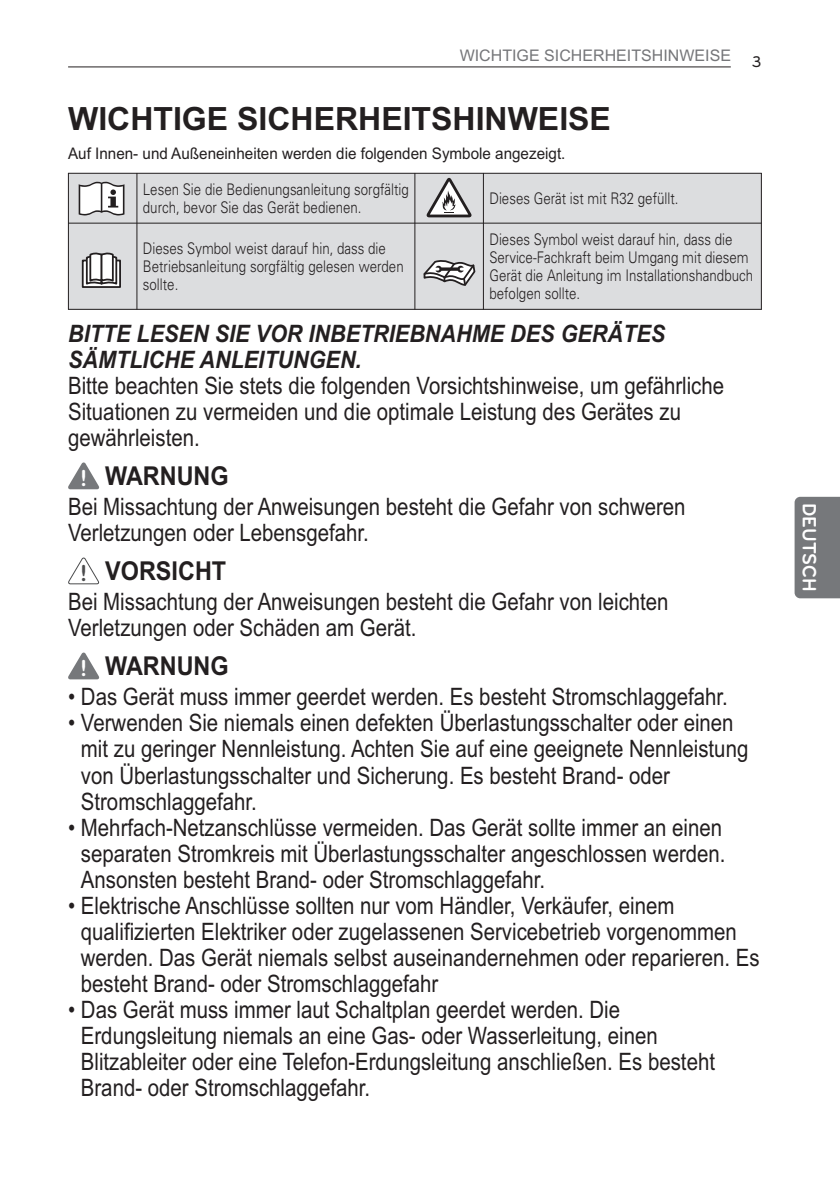
<style>
.page{position:relative;width:840px;height:1191px;background:#fff}
.page>*{position:absolute;margin:0;border:0;box-sizing:border-box;transform-origin:0 0}
.t1{font:700 32px "Arial";color:#231f20}
.t2{font:700 26px "Arial";color:#231f20;scale:.9 1}
.t3{font:24px/26px "Arial";color:#231f20;scale:.85 1}
.t4{font:700 24px "Bryant LG";color:#fff}
.t5{font:700 24px "Bryant LG";color:#4b4c4d}
.t6{font:700 20px "Bryant LG";color:#fff;scale:.95 1}
.t7{font:300 16px/18px "Univers";color:#231f20;scale:.83 1}
.t8{font:16px "Arial";color:#231f20;scale:.95 1}
.t9{font:16px "Arial";color:#757679}
.t10{font:500 16px "Bryant LG";color:#231f20;scale:.95 1}
.s1{font-weight:700;font-style:italic}
</style>
<div class="page">
<hr style="left:68px;top:67px;width:662px;height:1px;background:#231f20">
<div style="left:794px;top:497px;width:45px;height:101px;background:#76787b"></div>
<svg style="left:68px;top:462px;width:32px;height:27px"></svg>
<svg style="left:68px;top:557px;width:32px;height:27px"></svg>
<svg style="left:68px;top:652px;width:32px;height:27px"></svg>
<div style="left:68px;top:173px;width:69px;height:50px;background:#dcdddf"></div>
<svg style="left:79px;top:181px;width:45px;height:34px;background:#cac9c9"></svg>
<div style="left:137px;top:173px;width:277px;height:50px;background:#dcdddf"></div>
<div style="left:414px;top:173px;width:69px;height:50px;background:#dcdddf"></div>
<svg style="left:426px;top:178px;width:46px;height:39px"></svg>
<div style="left:483px;top:173px;width:278px;height:50px;background:#dcdddf"></div>
<div style="left:68px;top:223px;width:69px;height:87px;background:#dcdddf"></div>
<div style="left:82px;top:260px;width:39px;height:28px;border:2px solid #231f20"></div>
<svg style="left:85px;top:252px;width:33px;height:34px"></svg>
<div style="left:137px;top:223px;width:277px;height:87px;background:#dcdddf"></div>
<div style="left:414px;top:223px;width:69px;height:87px;background:#dcdddf"></div>
<svg style="left:423px;top:260px;width:52px;height:26px"></svg>
<div style="left:483px;top:223px;width:278px;height:87px;background:#dcdddf"></div>
<hr style="left:68px;top:173px;width:1px;height:137px;background:#231f20">
<hr style="left:136px;top:173px;width:1px;height:137px;background:#231f20">
<hr style="left:414px;top:173px;width:1px;height:137px;background:#231f20">
<hr style="left:483px;top:173px;width:1px;height:137px;background:#231f20">
<hr style="left:760px;top:173px;width:1px;height:137px;background:#231f20">
<hr style="left:68px;top:173px;width:693px;height:1px;background:#231f20">
<hr style="left:68px;top:223px;width:693px;height:1px;background:#231f20">
<hr style="left:68px;top:309px;width:693px;height:1px;background:#231f20">
<p class="t9" style="left:459px;top:50px;width:273px">WICHTIGE SICHERHEITSHINWEISE</p>
<p class="t10" style="left:751px;top:52px;width:12px">3</p>
<p class="t1" style="left:68px;top:107px;width:544px">WICHTIGE SICHERHEITSHINWEISE</p>
<p class="t8" style="left:68px;top:148px;width:524px">Auf Innen- und Außeneinheiten werden die folgenden Symbole angezeigt.</p>
<p class="t7" style="left:143px;top:182px;width:322px">Lesen Sie die Bedienungsanleitung sorgfältig durch, bevor Sie das Gerät bedienen.</p>
<p class="t7" style="left:489px;top:191px;width:229px">Dieses Gerät ist mit R32 gefüllt.</p>
<p class="t7" style="left:143px;top:241px;width:315px">Dieses Symbol weist darauf hin, dass die<br>Betriebsanleitung sorgfältig gelesen werden sollte.</p>
<p class="t7" style="left:489px;top:232px;width:319px">Dieses Symbol weist darauf hin, dass die Service-Fachkraft beim Umgang mit diesem Gerät die Anleitung im Installationshandbuch befolgen sollte.</p>
<p class="t3" style="left:68px;top:323px;width:773px"><span class="s1">BITTE LESEN SIE VOR INBETRIEBNAHME DES GERÄTES SÄMTLICHE ANLEITUNGEN.<br></span>Bitte beachten Sie stets die folgenden Vorsichtshinweise, um gefährliche Situationen zu vermeiden und die optimale Leistung des Gerätes zu gewährleisten.</p>
<p class="t2" style="left:105px;top:466px;width:139px">WARNUNG</p>
<p class="t3" style="left:68px;top:496px;width:727px">Bei Missachtung der Anweisungen besteht die Gefahr von schweren<br>Verletzungen oder Lebensgefahr.</p>
<p class="t2" style="left:105px;top:561px;width:136px">VORSICHT</p>
<p class="t3" style="left:68px;top:591px;width:707px">Bei Missachtung der Anweisungen besteht die Gefahr von leichten<br>Verletzungen oder Schäden am Gerät.</p>
<p class="t2" style="left:105px;top:656px;width:139px">WARNUNG</p>
<p class="t3" style="left:68px;top:686px;width:777px">• Das Gerät muss immer geerdet werden. Es besteht Stromschlaggefahr.</p>
<p class="t3" style="left:81px;top:712px;width:786px;text-indent:-13px">• Verwenden Sie niemals einen defekten Überlastungsschalter oder einen mit zu geringer Nennleistung. Achten Sie auf eine geeignete Nennleistung von Überlastungsschalter und Sicherung. Es besteht Brand- oder Stromschlaggefahr.</p>
<p class="t3" style="left:81px;top:816px;width:759px;text-indent:-13px">• Mehrfach-Netzanschlüsse vermeiden. Das Gerät sollte immer an einen separaten Stromkreis mit Überlastungsschalter angeschlossen werden.<br>Ansonsten besteht Brand- oder Stromschlaggefahr.</p>
<p class="t3" style="left:81px;top:894px;width:799px;text-indent:-13px">• Elektrische Anschlüsse sollten nur vom Händler, Verkäufer, einem qualifizierten Elektriker oder zugelassenen Servicebetrieb vorgenommen werden. Das Gerät niemals selbst auseinandernehmen oder reparieren. Es besteht Brand- oder Stromschlaggefahr</p>
<p class="t3" style="left:81px;top:998px;width:747px;text-indent:-13px">• Das Gerät muss immer laut Schaltplan geerdet werden. Die Erdungsleitung niemals an eine Gas- oder Wasserleitung, einen Blitzableiter oder eine Telefon-Erdungsleitung anschließen. Es besteht Brand- oder Stromschlaggefahr.</p>
<p class="t4" style="left:80px;top:469px;width:9px">!</p>
<p class="t5" style="left:80px;top:564px;width:9px">!</p>
<p class="t4" style="left:80px;top:659px;width:9px">!</p>
<p class="t6" style="left:816px;top:503px;width:95px;rotate:90deg">DEUTSCH</p>
</div>
